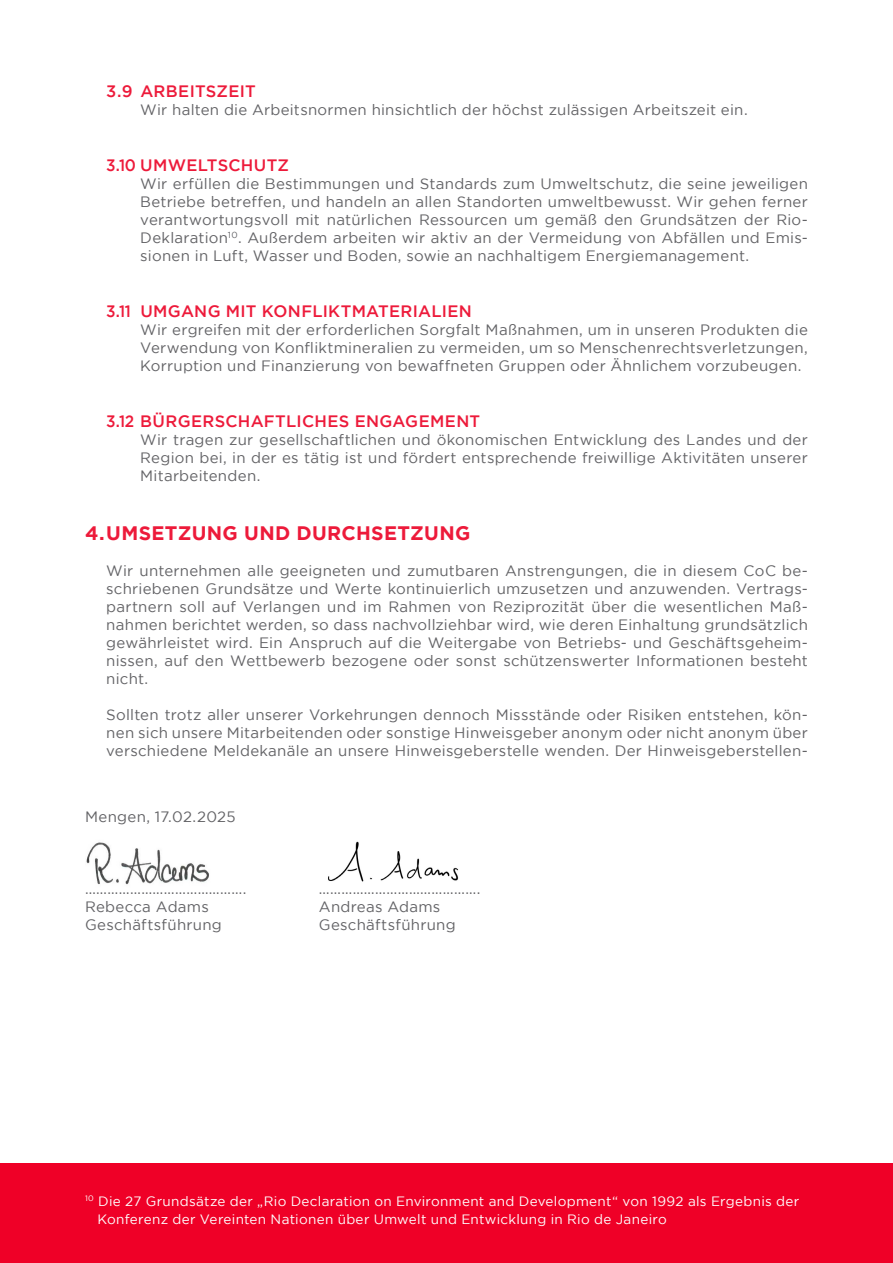
<style>
.page{position:relative;width:893px;height:1263px;background:#fff}
.page>*{position:absolute;margin:0;border:0;box-sizing:border-box;transform-origin:0 0}
.t1{font:700 19.5px "Gotham";letter-spacing:.015em;color:#ed1a3a}
.t2{font:500 16.5px "Gotham";letter-spacing:.015em;color:#ed1a3a;scale:.93 1}
.t3{font:500 16.5px "Gotham";letter-spacing:.015em;color:#ed1a3a}
.t4{font:15px/18px "Gotham";letter-spacing:.02em;color:#636366;text-align:justify}
.t5{font:13.5px/18px "Gotham";letter-spacing:.02em;color:#fff}
</style>
<div class="page">
<div style="left:0;top:1163px;width:893px;height:100px;background:#ef0027"></div>
<img style="left:328px;top:841px;width:131px;height:41px">
<img style="left:86px;top:842px;width:123px;height:43px">
<p class="t3" style="left:106px;top:82px;width:151px">3.9 ARBEITSZEIT</p>
<p class="t4" style="left:140px;top:101px;width:609px">Wir halten die Arbeitsnormen hinsichtlich der höchst zulässigen Arbeitszeit ein.</p>
<p class="t2" style="left:106px;top:156px;width:198px">3.10 UMWELTSCHUTZ</p>
<p class="t4" style="left:140px;top:174px;width:669px">Wir erfüllen die Bestimmungen und Standards zum Umweltschutz, die seine jeweiligen Betriebe betreffen, und handeln an allen Standorten umweltbewusst. Wir gehen ferner verantwortungsvoll mit natürlichen Ressourcen um gemäß den Grundsätzen der Rio-Deklaration<sup>10</sup>. Außerdem arbeiten wir aktiv an der Vermeidung von Abfällen und Emis&shy;sionen in Luft, Wasser und Boden, sowie an nachhaltigem Energiemanagement.</p>
<p class="t2" style="left:106px;top:301px;width:395px">3.11 UMGANG MIT KONFLIKTMATERIALIEN</p>
<p class="t4" style="left:140px;top:320px;width:669px">Wir ergreifen mit der erforderlichen Sorgfalt Maßnahmen, um in unseren Produkten die Verwendung von Konfliktmineralien zu vermeiden, um so Menschenrechtsverletzungen, Korruption und Finanzierung von bewaffneten Gruppen oder Ähnlichem vorzubeugen.</p>
<p class="t2" style="left:106px;top:411px;width:404px">3.12 BÜRGERSCHAFTLICHES ENGAGEMENT</p>
<p class="t4" style="left:140px;top:430px;width:669px">Wir tragen zur gesellschaftlichen und ökonomischen Entwicklung des Landes und der Region bei, in der es tätig ist und fördert entsprechende freiwillige Aktivitäten unserer Mitarbeitenden.</p>
<p class="t1" style="left:85px;top:522px;width:387px">4.UMSETZUNG UND DURCHSETZUNG</p>
<p class="t4" style="left:106px;top:561px;width:703px">Wir unternehmen alle geeigneten und zumutbaren Anstrengungen, die in diesem CoC be&shy;schriebenen Grundsätze und Werte kontinuierlich umzusetzen und anzuwenden. Vertrags&shy;partnern soll auf Verlangen und im Rahmen von Reziprozität über die wesentlichen Maß&shy;nahmen berichtet werden, so dass nachvollziehbar wird, wie deren Einhaltung grundsätzlich gewährleistet wird. Ein Anspruch auf die Weitergabe von Betriebs- und Geschäftsgeheim&shy;nissen, auf den Wettbewerb bezogene oder sonst schützenswerter Informationen besteht nicht.</p>
<p class="t4" style="left:106px;top:705px;width:703px">Sollten trotz aller unserer Vorkehrungen dennoch Missstände oder Risiken entstehen, kön&shy;nen sich unsere Mitarbeitenden oder sonstige Hinweisgeber anonym oder nicht anonym über verschiedene Meldekanäle an unsere Hinweisgeberstelle wenden. Der Hinweisgeberstellen-</p>
<p class="t4" style="left:85px;top:808px;width:152px">Mengen, 17.02.2025</p>
<p class="t4" style="left:85px;top:880px;width:163px">…………………………………….</p>
<p class="t4" style="left:85px;top:898px;width:125px">Rebecca Adams</p>
<p class="t4" style="left:85px;top:916px;width:138px">Geschäftsführung</p>
<p class="t4" style="left:319px;top:880px;width:163px">…………………………………….</p>
<p class="t4" style="left:319px;top:898px;width:123px">Andreas Adams</p>
<p class="t4" style="left:319px;top:916px;width:138px">Geschäftsführung</p>
<p class="t5" style="left:98px;top:1192px;width:703px;text-indent:-13px"><sup>10</sup> Die 27 Grundsätze der „Rio Declaration on Environment and Development“ von 1992 als Ergebnis der<br>Konferenz der Vereinten Nationen über Umwelt und Entwicklung in Rio de Janeiro</p>
</div>
